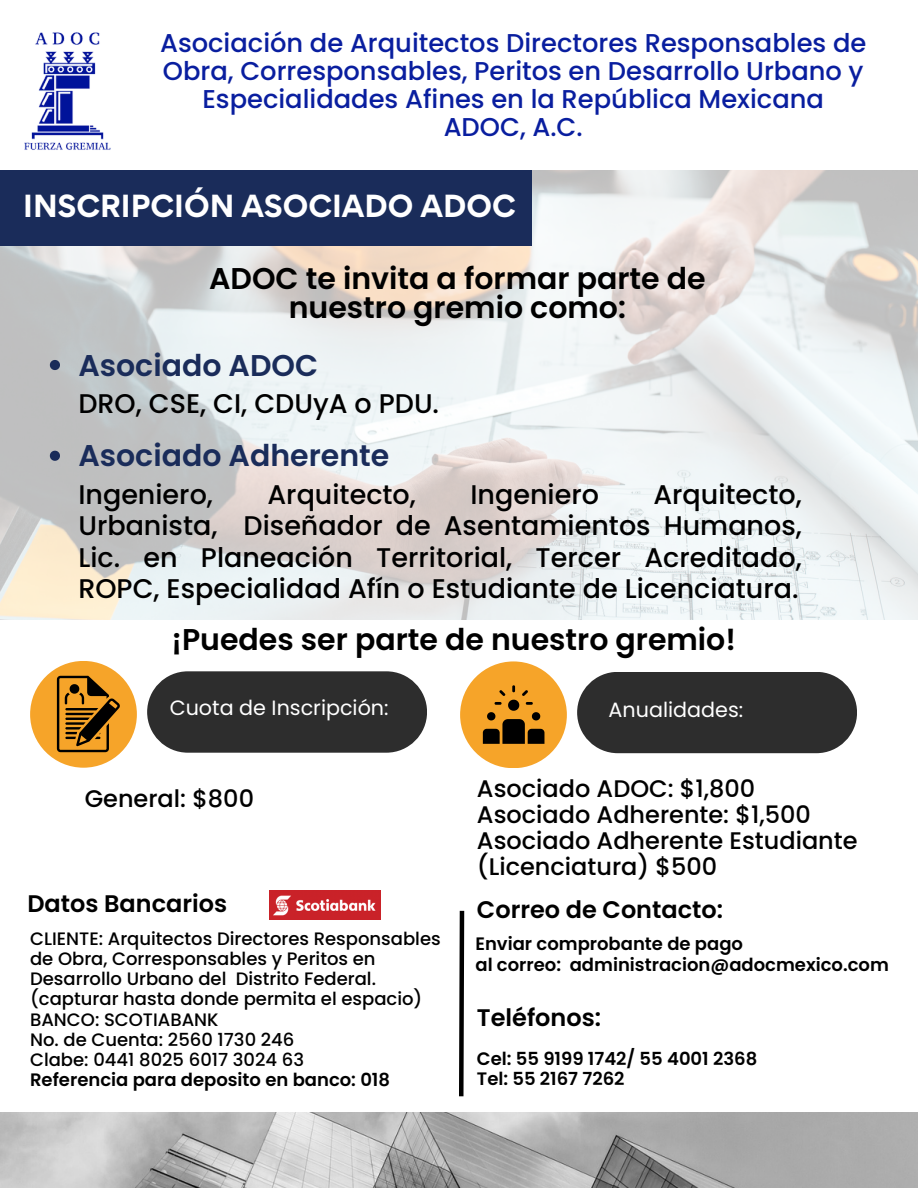
<style>
.page{position:relative;width:918px;height:1188px;background:#fff}
.page>*{position:absolute;margin:0;border:0;box-sizing:border-box;transform-origin:0 0}
.t1{font:600 30px/28.2px "Poppins";color:#000;text-align:center}
.t2{font:600 30px "Poppins";color:#1a2c5a}
.t3{font:700 28.5px "Gordita";color:#fff}
.t4{font:500 27px/31.5px "Poppins";color:#000;text-align:justify}
.t5{font:500 25.8px/28.2px "Poppins";color:#091e9f;text-align:center}
.t6{font:500 24px/25.8px "Poppins";color:#000}
.t7{font:600 24px "Poppins";color:#000}
.t8{font:20.7px "Poppins";color:#fff}
.t9{font:500 18px/20.2px "Poppins";color:#000}
.t10{font:600 18px "Poppins";color:#000}
</style>
<div class="page">
<img style="left:0;top:171px;width:918px;height:449px">
<div style="left:0;top:171px;width:532px;height:75px;background:#1a2c5a"></div>
<img style="left:24px;top:32px;width:87px;height:118px">
<svg style="left:50px;top:360px;width:10px;height:10px"></svg>
<svg style="left:50px;top:451px;width:10px;height:10px"></svg>
<div style="left:577px;top:672px;width:280px;height:81px;background:#2d2d2d;border-radius:41px"></div>
<div style="left:460px;top:661px;width:107px;height:107px;background:#f6a429;border-radius:50%"></div>
<svg style="left:483px;top:685px;width:61px;height:59px"></svg>
<div style="left:147px;top:671px;width:280px;height:82px;background:#2d2d2d;border-radius:41px"></div>
<div style="left:30px;top:661px;width:107px;height:107px;background:#f6a429;border-radius:50%"></div>
<svg style="left:57px;top:676px;width:63px;height:76px"></svg>
<img style="left:269px;top:891px;width:111px;height:28px">
<img style="left:0;top:1113px;width:918px;height:75px">
<svg style="left:459px;top:910px;width:6px;height:187px"></svg>
<p class="t5" style="left:160px;top:29px;width:708px">Asociación de Arquitectos Directores Responsables de Obra, Corresponsables, Peritos en Desarrollo Urbano y Especialidades Afines en la República Mexicana ADOC, A.C.</p>
<h4 class="t3" style="left:23px;top:187px;width:494px">INSCRIPCIÓN ASOCIADO ADOC</h4>
<h1 class="t1" style="left:209px;top:265px;width:498px">ADOC te invita a formar parte de nuestro gremio como:</h1>
<h2 class="t2" style="left:78px;top:344px;width:241px">Asociado ADOC</h2>
<p class="t4" style="left:78px;top:388px;width:362px">DRO, CSE, CI, CDUyA o PDU.</p>
<h2 class="t2" style="left:78px;top:435px;width:312px">Asociado Adherente</h2>
<p class="t4" style="left:78px;top:479px;width:136px">Ingeniero,</p>
<p class="t4" style="left:268px;top:479px;width:150px">Arquitecto,</p>
<p class="t4" style="left:470px;top:479px;width:130px">Ingeniero</p>
<p class="t4" style="left:78px;top:479px;width:725px;text-indent:575px">Arquitecto, Urbanista, Diseñador de Asentamientos Humanos, Lic. en Planeación Territorial, Tercer Acreditado, ROPC, Especialidad Afín o Estudiante de Licenciatura.</p>
<h2 class="t1" style="left:171px;top:625px;width:566px">¡Puedes ser parte de nuestro gremio!</h2>
<p class="t8" style="left:170px;top:694px;width:220px">Cuota de Inscripción:</p>
<h5 class="t6" style="left:85px;top:786px;width:171px">General: $800</h5>
<h2 class="t8" style="left:609px;top:695px;width:136px">Anualidades:</h2>
<p class="t6" style="left:477px;top:776px;width:382px">Asociado ADOC: $1,800<br>Asociado Adherente: $1,500<br>Asociado Adherente Estudiante (Licenciatura) $500</p>
<p class="t7" style="left:27px;top:887px;width:201px">Datos Bancarios</p>
<p class="t7" style="left:477px;top:892px;width:248px">Correo de Contacto:</p>
<h4 class="t9" style="left:30px;top:928px;width:412px">CLIENTE: Arquitectos Directores Responsables de Obra, Corresponsables y Peritos en Desarrollo Urbano del Distrito Federal. (capturar hasta donde permita el espacio)</h4>
<h4 class="t9" style="left:30px;top:1009px;width:190px">BANCO: SCOTIABANK</h4>
<h4 class="t9" style="left:30px;top:1029px;width:266px">No. de Cuenta: 2560 1730 246</h4>
<p class="t9" style="left:30px;top:1050px;width:276px">Clabe: 0441 8025 6017 3024 63</p>
<h4 class="t10" style="left:30px;top:1068px;width:361px">Referencia para deposito en banco: 018</h4>
<p class="t10" style="left:475px;top:931px;width:269px">Enviar comprobante de pago</p>
<p class="t10" style="left:475px;top:952px;width:415px">al correo: administracion@adocmexico.com</p>
<p class="t7" style="left:477px;top:1001px;width:126px">Teléfonos:</p>
<p class="t10" style="left:477px;top:1046px;width:282px">Cel: 55 9199 1742/ 55 4001 2368</p>
<h4 class="t10" style="left:477px;top:1066px;width:149px">Tel: 55 2167 7262</h4>
</div>
